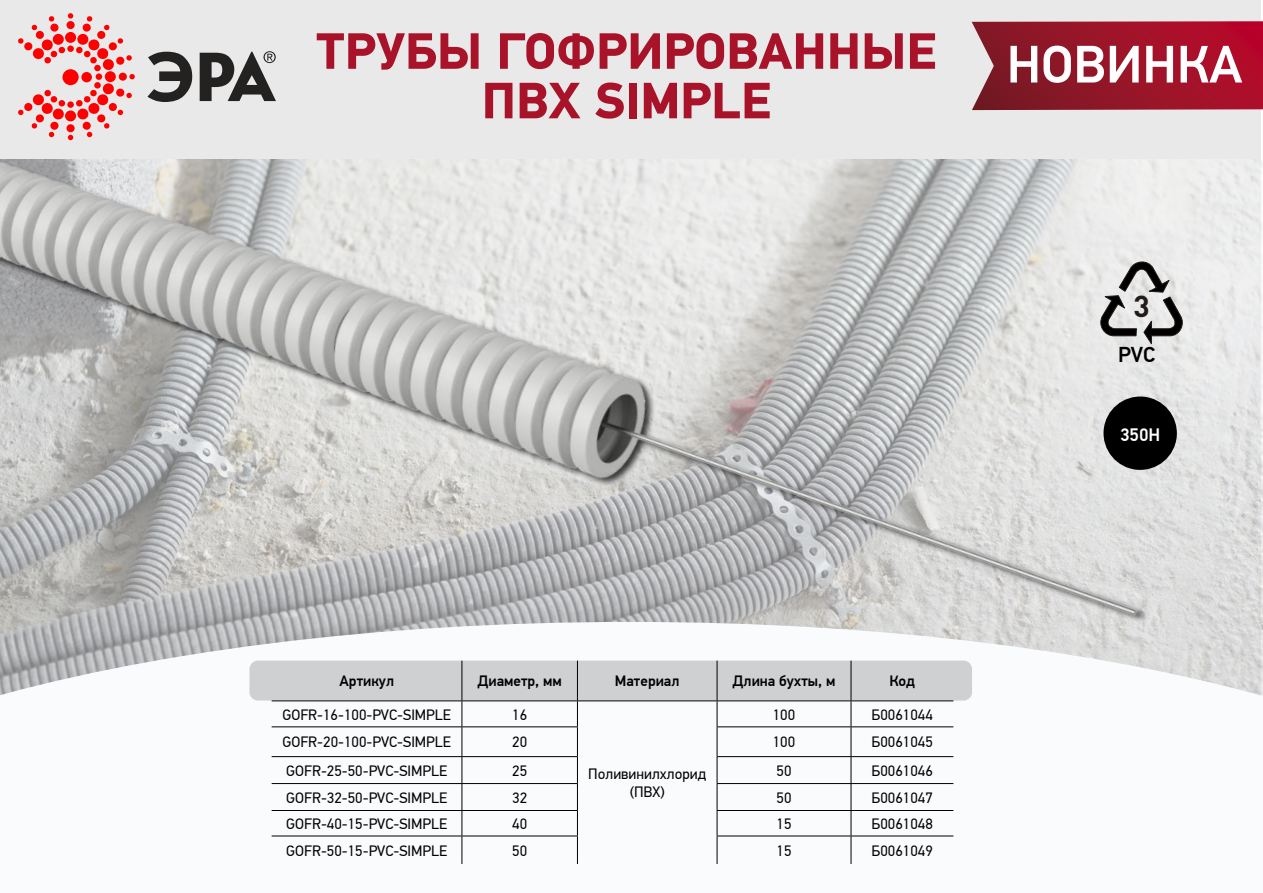
<style>
.page{position:relative;width:1263px;height:893px;background:#fff}
.page>*{position:absolute;margin:0;border:0;box-sizing:border-box;transform-origin:0 0}
.t1{font:500 52.65px "PF Din Text Pro";color:#fff}
.t2{font:700 51px/49.5px "PF Din Text Pro";color:#a9132a;text-align:center}
.t3{font:700 29.85px "DIN Pro";color:#241a17}
.t4{font:500 21.45px "PF Din Text Pro";color:#000}
.t5{font:500 18px "PF Din Text Pro";color:#fff}
.t6{font:15px/18px "PF Din Text Pro";color:#000;text-align:center}
.t7{font:500 15px "PF Din Text Pro";color:#000}
</style>
<div class="page">
<div style="left:0;top:0;width:1261px;height:789px;background:#e9e9e9"></div>
<img style="left:1174px;top:162px;width:89px;height:460px">
<svg style="left:271px;top:622px;width:992px;height:242px"></svg>
<svg style="left:972px;top:21px;width:291px;height:89px;background:#a7142d"></svg>
<svg style="left:1174px;top:259px;width:11px;height:88px"></svg>
<svg style="left:1174px;top:395px;width:4px;height:76px"></svg>
<hr style="left:272px;top:810px;width:190px;height:1px;background:#000">
<hr style="left:462px;top:810px;width:116px;height:1px;background:#000">
<hr style="left:717px;top:810px;width:134px;height:1px;background:#000">
<hr style="left:851px;top:810px;width:102px;height:1px;background:#000">
<hr style="left:272px;top:836px;width:190px;height:1px;background:#000">
<hr style="left:462px;top:836px;width:116px;height:1px;background:#000">
<svg style="left:461px;top:790px;width:1px;height:74px"></svg>
<svg style="left:577px;top:790px;width:1px;height:74px"></svg>
<hr style="left:717px;top:836px;width:134px;height:1px;background:#000">
<svg style="left:717px;top:790px;width:1px;height:74px"></svg>
<hr style="left:851px;top:836px;width:102px;height:1px;background:#000">
<svg style="left:851px;top:790px;width:1px;height:74px"></svg>
<svg style="left:19px;top:13px;width:103px;height:26px"></svg>
<img style="left:0;top:39px;width:1174px;height:751px">
<h2 class="t2" style="left:316px;top:28px;width:621px">ТРУБЫ ГОФРИРОВАННЫЕ<br>ПВХ SIMPLE</h2>
<h1 class="t1" style="left:1007px;top:33px;width:237px">НОВИНКА</h1>
<h3 class="t3" style="left:1133px;top:286px;width:18px">3</h3>
<h3 class="t4" style="left:1118px;top:341px;width:39px">PVC</h3>
<p class="t5" style="left:1120px;top:424px;width:42px">350H</p>
<p class="t7" style="left:339px;top:672px;width:56px">Артикул</p>
<p class="t7" style="left:477px;top:672px;width:86px">Диаметр, мм</p>
<p class="t7" style="left:615px;top:672px;width:66px">Материал</p>
<p class="t7" style="left:733px;top:672px;width:104px">Длина бухты, м</p>
<p class="t7" style="left:889px;top:672px;width:27px">Код</p>
<p class="t6" style="left:283px;top:705px;width:170px">GOFR-16-100-PVС-SIMPLE</p>
<p class="t6" style="left:512px;top:705px;width:16px">16</p>
<p class="t6" style="left:773px;top:705px;width:24px">100</p>
<p class="t6" style="left:871px;top:705px;width:63px">Б0061044</p>
<p class="t6" style="left:283px;top:733px;width:170px">GOFR-20-100-PVС-SIMPLE</p>
<p class="t6" style="left:512px;top:733px;width:16px">20</p>
<p class="t6" style="left:773px;top:733px;width:24px">100</p>
<p class="t6" style="left:871px;top:733px;width:63px">Б0061045</p>
<p class="t6" style="left:286px;top:762px;width:162px">GOFR-25-50-PVС-SIMPLE</p>
<p class="t6" style="left:512px;top:762px;width:16px">25</p>
<p class="t6" style="left:776px;top:762px;width:16px">50</p>
<p class="t6" style="left:871px;top:762px;width:63px">Б0061046</p>
<p class="t6" style="left:286px;top:789px;width:162px">GOFR-32-50-PVС-SIMPLE</p>
<p class="t6" style="left:512px;top:789px;width:16px">32</p>
<p class="t6" style="left:776px;top:789px;width:16px">50</p>
<p class="t6" style="left:871px;top:789px;width:63px">Б0061047</p>
<p class="t6" style="left:286px;top:815px;width:162px">GOFR-40-15-PVС-SIMPLE</p>
<p class="t6" style="left:512px;top:815px;width:16px">40</p>
<p class="t6" style="left:776px;top:815px;width:16px">15</p>
<p class="t6" style="left:871px;top:815px;width:63px">Б0061048</p>
<p class="t6" style="left:286px;top:842px;width:162px">GOFR-50-15-PVС-SIMPLE</p>
<p class="t6" style="left:512px;top:842px;width:16px">50</p>
<p class="t6" style="left:776px;top:842px;width:16px">15</p>
<p class="t6" style="left:871px;top:842px;width:63px">Б0061049</p>
<p class="t6" style="left:588px;top:765px;width:120px">Поливинилхлорид (ПВХ)</p>
</div>
